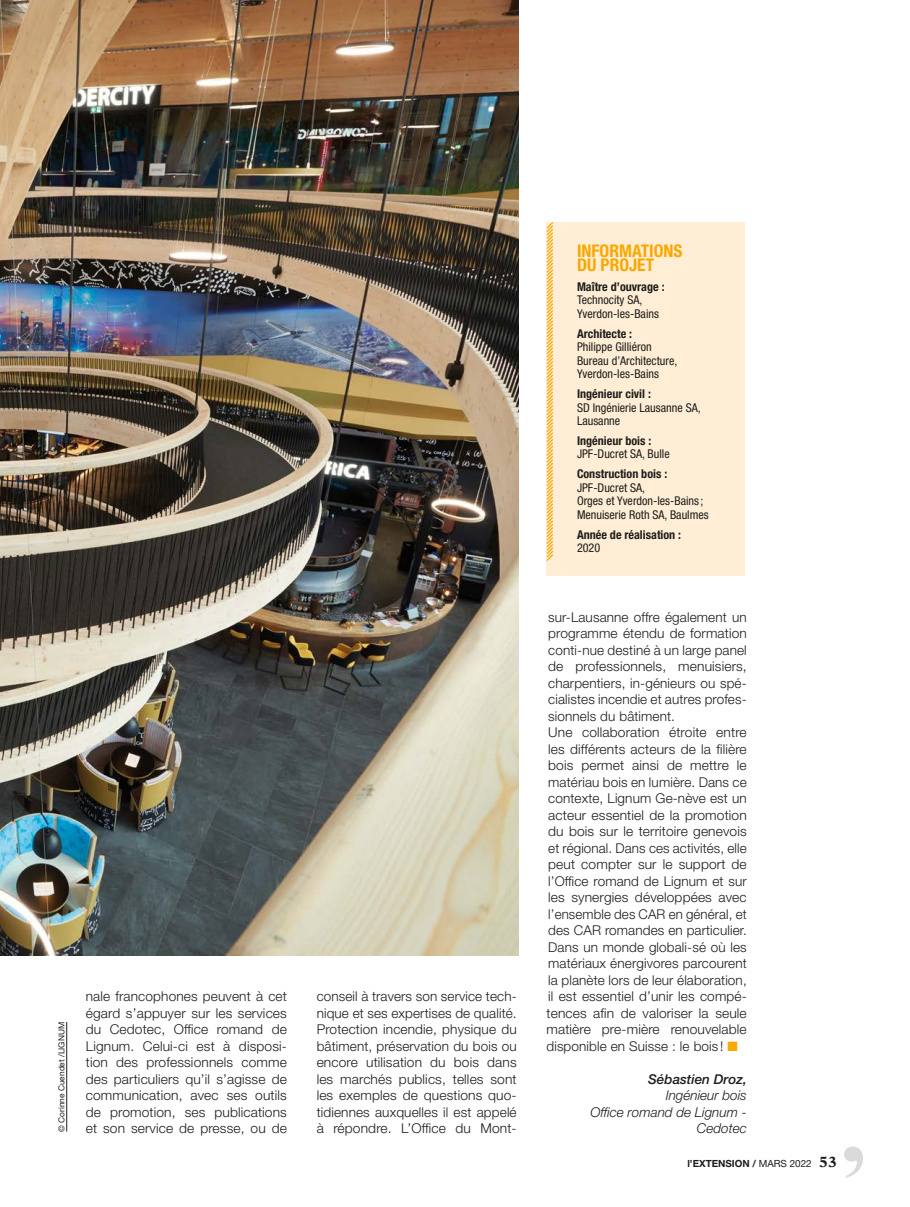
<style>
.page{position:relative;width:910px;height:1207px;background:#fff}
.page>*{position:absolute;margin:0;border:0;box-sizing:border-box;transform-origin:0 0}
.t1{font:700 condensed 17.4px/13.5px "Helvetica Neue LT Std";color:#f8a800}
.t2{font:300 13.5px/16.5px "Helvetica Neue LT Std";letter-spacing:.01em;color:#1d1d1b;text-align:justify}
.t3{font:italic 300 13.5px/16.5px "Helvetica Neue LT Std";color:#1d1d1b;text-align:right}
.t4{font:italic 500 13.5px "Helvetica Neue LT Std";color:#1d1d1b}
.t5{font:condensed 12.15px/13.5px "Helvetica Neue LT Std";color:#1d1d1b}
.t6{font:700 condensed 12.15px "Helvetica Neue LT Std";color:#1d1d1b}
.t7{font:700 9.9px "Helvetica Neue LT Std";color:#1d1d1b}
.t8{font:8.25px "Helvetica Neue LT Std";color:#1d1d1b}
.s1{color:#f8a800}
.s2{font-weight:400}
.s3{font-family:"New Aster LT Std";font-size:14.85px}
</style>
<div class="page">
<svg style="left:844px;top:1146px;width:18px;height:32px"></svg>
<img style="left:0;top:0;width:518px;height:955px">
<hr style="left:66px;top:1022px;width:1px;height:109px;background:#1d1d1b">
<div style="left:546px;top:222px;width:198px;height:353px;background:#ffeed5"></div>
<svg style="left:546px;top:222px;width:8px;height:339px"></svg>
<p class="t8" style="left:57px;top:1131px;width:111px;rotate:-90deg">© Corinne Cuendet /LIGNUM</p>
<p class="t2" style="left:86px;top:988px;width:202px">nale francophones peuvent à cet égard s’appuyer sur les services du Cedotec, Office romand de Lignum. Celui-ci est à disposi&shy;tion des professionnels comme des particuliers qu’il s’agisse de communication, avec ses outils de promotion, ses publications et son service de presse, ou de</p>
<p class="t2" style="left:316px;top:988px;width:201px">conseil à travers son service tech&shy;nique et ses expertises de qualité.<br>Protection incendie, physique du bâtiment, préservation du bois ou encore utilisation du bois dans les marchés publics, telles sont les exemples de questions quo&shy;tidiennes auxquelles il est appelé à répondre. L’Office du Mont-</p>
<p class="t1" style="left:576px;top:244px;width:107px">INFORMATIONS<br>DU PROJET</p>
<p class="t6" style="left:576px;top:279px;width:89px">Maître d’ouvrage :</p>
<p class="t5" style="left:576px;top:293px;width:83px">Technocity SA,<br>Yverdon-les-Bains</p>
<p class="t6" style="left:576px;top:326px;width:57px">Architecte :</p>
<p class="t5" style="left:576px;top:340px;width:102px">Philippe Gilliéron<br>Bureau d’Architecture,<br>Yverdon-les-Bains</p>
<p class="t6" style="left:576px;top:386px;width:75px">Ingénieur civil :</p>
<p class="t5" style="left:576px;top:400px;width:125px">SD Ingénierie Lausanne SA,<br>Lausanne</p>
<p class="t6" style="left:576px;top:433px;width:76px">Ingénieur bois :</p>
<p class="t5" style="left:576px;top:447px;width:94px">JPF-Ducret SA, Bulle</p>
<p class="t6" style="left:576px;top:467px;width:92px">Construction bois :</p>
<p class="t5" style="left:576px;top:481px;width:133px">JPF-Ducret SA,<br>Orges et Yverdon-les-Bains ;<br>Menuiserie Roth SA, Baulmes</p>
<p class="t6" style="left:576px;top:527px;width:106px">Année de réalisation :</p>
<p class="t5" style="left:576px;top:541px;width:25px">2020</p>
<p class="t2" style="left:546px;top:608px;width:202px;text-align:left">sur-Lausanne offre également un programme étendu de formation conti-nue destiné à un large panel de professionnels, menuisiers, charpentiers, in-génieurs ou spé&shy;cialistes incendie et autres profes&shy;sionnels du bâtiment.<br>Une collaboration étroite entre les différents acteurs de la filière bois permet ainsi de mettre le matériau bois en lumière. Dans ce contexte, Lignum Ge-nève est un acteur essentiel de la promotion du bois sur le territoire genevois et régional. Dans ces activités, elle peut compter sur le support de l’Office romand de Lignum et sur les synergies développées avec l’ensemble des CAR en général, et des CAR romandes en particulier.<br>Dans un monde globali-sé où les matériaux énergivores parcourent la planète lors de leur élaboration, il est essentiel d’unir les compé&shy;tences afin de valoriser la seule matière pre-mière renouvelable disponible en Suisse : le bois ! <span class="s1">■</span></p>
<p class="t4" style="left:648px;top:1071px;width:100px">Sébastien Droz,</p>
<p class="t3" style="left:590px;top:1087px;width:158px">Ingénieur bois<br>Office romand de Lignum -<br>Cedotec</p>
<p class="t7" style="left:687px;top:1157px;width:151px">l’EXTENSION / <span class="s2">MARS 2022</span> <span class="s3">53</span></p>
</div>
